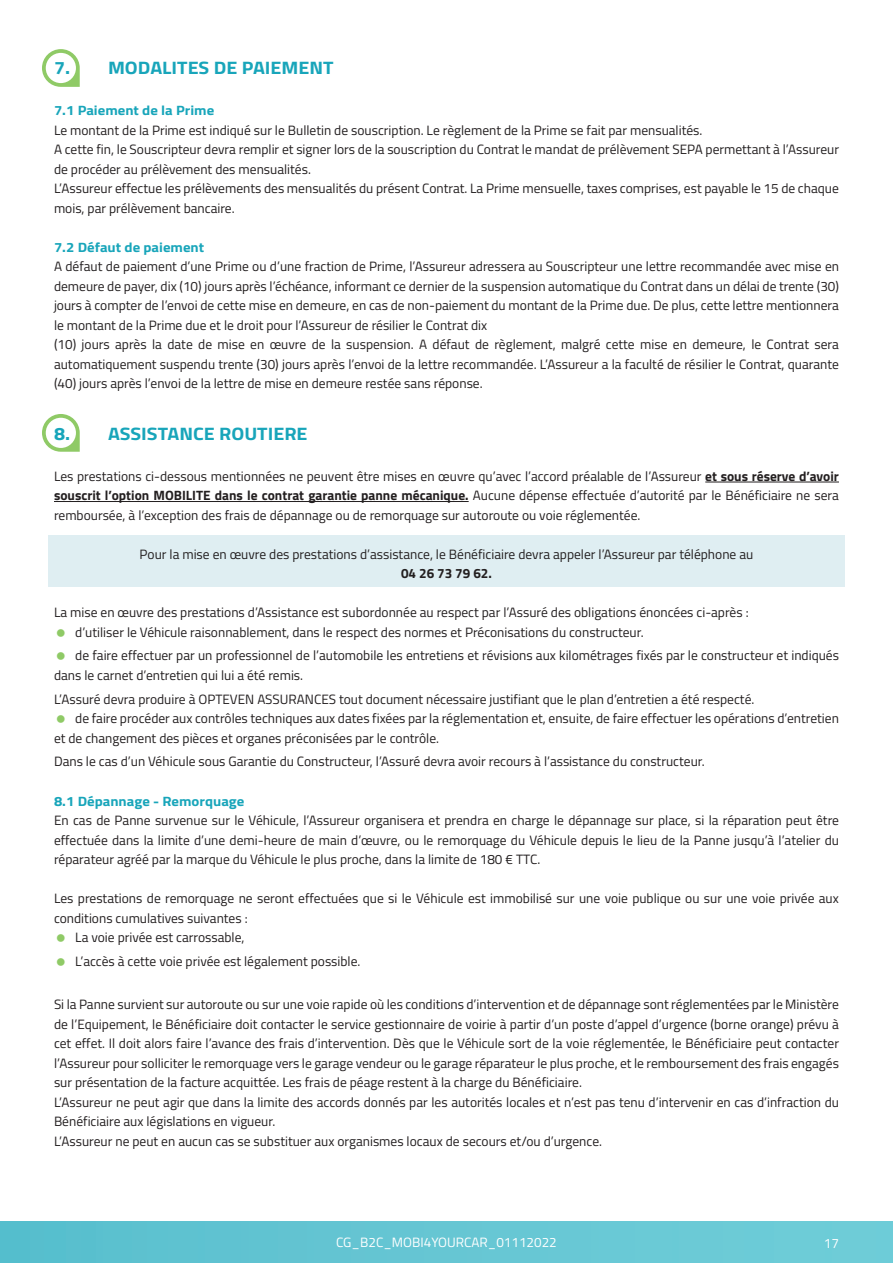
<style>
.page{position:relative;width:893px;height:1263px;background:#fff}
.page>*{position:absolute;margin:0;border:0;box-sizing:border-box;transform-origin:0 0}
.t1{font:700 18px "Titillium Web";color:#18a5ba;scale:1.1 1}
.t2{font:13.5px/19.5px "Titillium Web";color:#231f20}
.t3{font:700 13.5px "Titillium Web";color:#18a5ba;scale:1.1 1}
.t4{font:13.5px "Titillium Web";color:#fff}
.t5{font:700 13.5px "Titillium Web";color:#231f20}
.s1{font-weight:700}
</style>
<div class="page">
<div style="left:0;top:1221px;width:893px;height:42px;background:linear-gradient(to right,#58bece,#70cdd8)"></div>
<svg style="left:42px;top:49px;width:38px;height:38px"></svg>
<div style="left:48px;top:536px;width:797px;height:51px;background:#dfeef2"></div>
<hr style="left:705px;top:482px;width:134px;height:1px;background:#231f20">
<hr style="left:54px;top:501px;width:415px;height:1px;background:#231f20">
<svg style="left:42px;top:414px;width:38px;height:38px"></svg>
<h1 class="t1" style="left:54px;top:54px;width:256px">7. MODALITES DE PAIEMENT</h1>
<p class="t3" style="left:54px;top:100px;width:147px">7.1 Paiement de la Prime</p>
<p class="t2" style="left:54px;top:120px;width:786px">Le montant de la Prime est indiqué sur le Bulletin de souscription. Le règlement de la Prime se fait par mensualités.<br>A cette fin, le Souscripteur devra remplir et signer lors de la souscription du Contrat le mandat de prélèvement SEPA permettant à l’Assureur de procéder au prélèvement des mensualités.<br>L’Assureur effectue les prélèvements des mensualités du présent Contrat. La Prime mensuelle, taxes comprises, est payable le 15 de chaque mois, par prélèvement bancaire.</p>
<p class="t3" style="left:54px;top:237px;width:138px">7.2 Défaut de paiement</p>
<p class="t2" style="left:54px;top:256px;width:787px">A défaut de paiement d’une Prime ou d’une fraction de Prime, l’Assureur adressera au Souscripteur une lettre recommandée avec mise en demeure de payer, dix (10) jours après l’échéance, informant ce dernier de la suspension automatique du Contrat dans un délai de trente (30) jours à compter de l’envoi de cette mise en demeure, en cas de non-paiement du montant de la Prime due. De plus, cette lettre mentionnera le montant de la Prime due et le droit pour l’Assureur de résilier le Contrat dix<br>(10) jours après la date de mise en œuvre de la suspension. A défaut de règlement, malgré cette mise en demeure, le Contrat sera automatiquement suspendu trente (30) jours après l’envoi de la lettre recommandée. L’Assureur a la faculté de résilier le Contrat, quarante (40) jours après l’envoi de la lettre de mise en demeure restée sans réponse.</p>
<h1 class="t1" style="left:54px;top:420px;width:232px">8. ASSISTANCE ROUTIERE</h1>
<p class="t2" style="left:54px;top:466px;width:786px;text-align:justify">Les prestations ci-dessous mentionnées ne peuvent être mises en œuvre qu’avec l’accord préalable de l’Assureur <span class="s1">et sous réserve d’avoir souscrit l’option MOBILITE dans le contrat garantie panne mécanique.</span> Aucune dépense effectuée d’autorité par le Bénéficiaire ne sera remboursée, à l’exception des frais de dépannage ou de remorquage sur autoroute ou voie réglementée.</p>
<p class="t2" style="left:140px;top:544px;width:615px">Pour la mise en œuvre des prestations d’assistance, le Bénéficiaire devra appeler l’Assureur par téléphone au</p>
<p class="t5" style="left:401px;top:563px;width:92px">04 26 73 79 62.</p>
<p class="t2" style="left:75px;top:602px;width:675px;text-indent:-21px">La mise en œuvre des prestations d’Assistance est subordonnée au respect par l’Assuré des obligations énoncées ci-après : d’utiliser le Véhicule raisonnablement, dans le respect des normes et Préconisations du constructeur.</p>
<p class="t2" style="left:54px;top:645px;width:787px;text-indent:21px">de faire effectuer par un professionnel de l’automobile les entretiens et révisions aux kilométrages fixés par le constructeur et indiqués dans le carnet d’entretien qui lui a été remis.</p>
<p class="t2" style="left:54px;top:689px;width:702px">L’Assuré devra produire à OPTEVEN ASSURANCES tout document nécessaire justifiant que le plan d’entretien a été respecté.</p>
<p class="t2" style="left:75px;top:708px;width:765px">de faire procéder aux contrôles techniques aux dates fixées par la réglementation et, ensuite, de faire effectuer les opérations d’entretien</p>
<p class="t2" style="left:54px;top:727px;width:387px">et de changement des pièces et organes préconisées par le contrôle.</p>
<p class="t2" style="left:54px;top:751px;width:652px">Dans le cas d’un Véhicule sous Garantie du Constructeur, l’Assuré devra avoir recours à l’assistance du constructeur.</p>
<p class="t3" style="left:54px;top:790px;width:175px">8.1 Dépannage - Remorquage</p>
<p class="t2" style="left:54px;top:810px;width:786px;text-align:justify">En cas de Panne survenue sur le Véhicule, l’Assureur organisera et prendra en charge le dépannage sur place, si la réparation peut être effectuée dans la limite d’une demi-heure de main d’œuvre, ou le remorquage du Véhicule depuis le lieu de la Panne jusqu’à l’atelier du réparateur agréé par la marque du Véhicule le plus proche, dans la limite de 180 € TTC.</p>
<p class="t2" style="left:54px;top:888px;width:786px">Les prestations de remorquage ne seront effectuées que si le Véhicule est immobilisé sur une voie publique ou sur une voie privée aux</p>
<p class="t2" style="left:54px;top:907px;width:195px">conditions cumulatives suivantes :</p>
<p class="t2" style="left:75px;top:927px;width:171px">La voie privée est carrossable,</p>
<p class="t2" style="left:75px;top:951px;width:287px">L’accès à cette voie privée est légalement possible.</p>
<p class="t2" style="left:54px;top:994px;width:787px">Si la Panne survient sur autoroute ou sur une voie rapide où les conditions d’intervention et de dépannage sont réglementées par le Ministère de l’Equipement, le Bénéficiaire doit contacter le service gestionnaire de voirie à partir d’un poste d’appel d’urgence (borne orange) prévu à cet effet. Il doit alors faire l’avance des frais d’intervention. Dès que le Véhicule sort de la voie réglementée, le Bénéficiaire peut contacter l’Assureur pour solliciter le remorquage vers le garage vendeur ou le garage réparateur le plus proche, et le remboursement des frais engagés sur présentation de la facture acquittée. Les frais de péage restent à la charge du Bénéficiaire.<br>L’Assureur ne peut agir que dans la limite des accords donnés par les autorités locales et n’est pas tenu d’intervenir en cas d’infraction du Bénéficiaire aux législations en vigueur.<br>L’Assureur ne peut en aucun cas se substituer aux organismes locaux de secours et/ou d’urgence.</p>
<p class="t4" style="left:336px;top:1232px;width:222px">CG_B2C_MOBI4YOURCAR_01112022</p>
<p class="t4" style="left:824px;top:1233px;width:17px">17</p>
</div>
